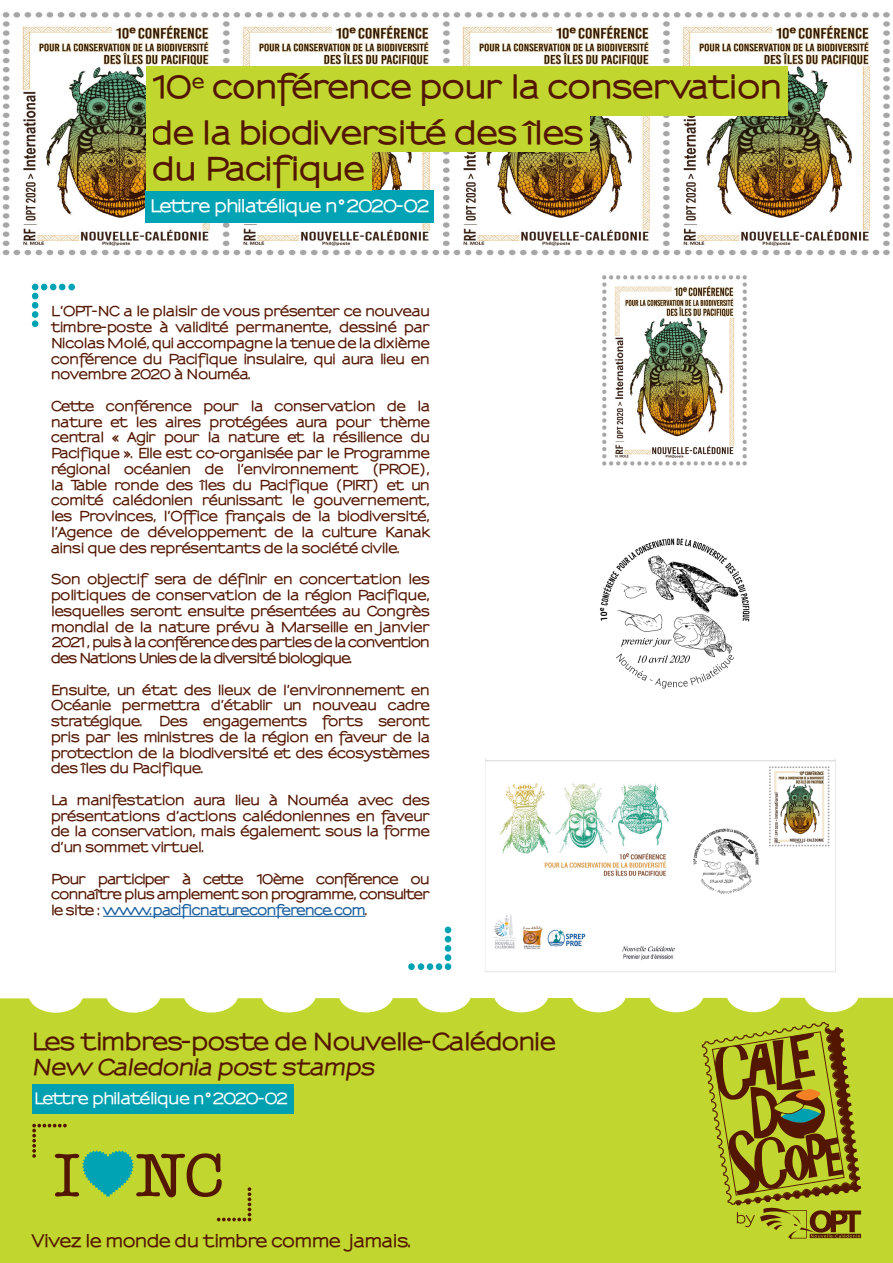
<style>
.page{position:relative;width:893px;height:1263px;background:#fff}
.page>*{position:absolute;margin:0;border:0;box-sizing:border-box;transform-origin:0 0}
.t1{font:800 30px "Sansumi";letter-spacing:.01em;color:#531600}
.t2{font:800 22.5px "Sansumi";color:#531600}
.t3{font:800 21px "Sansumi";color:#531600}
.t4{font:800 16.5px "Sansumi";color:#531600}
.t5{font:800 16.5px "Sansumi";letter-spacing:-.06em;color:#fff}
.t6{font:800 15px "Sansumi";letter-spacing:-.06em;color:#fff}
.t7{font:800 13.2px/15.8px "Sansumi";letter-spacing:-.015em;color:#531600;text-align:justify}
.s1{color:#175d9e}
</style>
<div class="page">
<div style="left:0;top:998px;width:893px;height:265px;background:#c1d72f"></div>
<svg style="left:32px;top:1124px;width:219px;height:97px;background:#a7c034"></svg>
<img style="left:485px;top:759px;width:351px;height:213px">
<svg style="left:702px;top:1022px;width:159px;height:217px;background:#9b9720"></svg>
<img style="left:2px;top:12px;width:888px;height:244px">
<div style="left:32px;top:1084px;width:262px;height:30px;background:#00a0b0"></div>
<hr style="left:103px;top:916px;width:262px;height:1px;background:#175d9e">
<div style="left:408px;top:963px;width:7px;height:7px;background:#00a3b3;border-radius:50%"></div>
<div style="left:418px;top:963px;width:6px;height:7px;background:#00a3b3;border-radius:50%"></div>
<div style="left:427px;top:963px;width:6px;height:7px;background:#00a3b3;border-radius:50%"></div>
<div style="left:436px;top:963px;width:6px;height:7px;background:#00a3b3;border-radius:50%"></div>
<div style="left:445px;top:963px;width:6px;height:7px;background:#00a3b3;border-radius:50%"></div>
<div style="left:445px;top:954px;width:6px;height:7px;background:#00a3b3;border-radius:50%"></div>
<div style="left:445px;top:945px;width:6px;height:7px;background:#00a3b3;border-radius:50%"></div>
<svg style="left:445px;top:936px;width:6px;height:6px"></svg>
<div style="left:445px;top:926px;width:6px;height:7px;background:#00a3b3;border-radius:50%"></div>
<div style="left:68px;top:284px;width:7px;height:6px;background:#00a3b3;border-radius:50%"></div>
<svg style="left:32px;top:284px;width:33px;height:15px"></svg>
<div style="left:32px;top:302px;width:6px;height:7px;background:#00a3b3;border-radius:50%"></div>
<div style="left:32px;top:311px;width:6px;height:7px;background:#00a3b3;border-radius:50%"></div>
<div style="left:32px;top:320px;width:6px;height:7px;background:#00a3b3;border-radius:50%"></div>
<img style="left:603px;top:275px;width:144px;height:191px">
<div style="left:146px;top:66px;width:641px;height:49px;background:#c1d72f"></div>
<div style="left:146px;top:190px;width:288px;height:32px;background:#00a3b3"></div>
<img style="left:599px;top:538px;width:151px;height:151px">
<div style="left:146px;top:115px;width:443px;height:37px;background:#c1d72f"></div>
<div style="left:146px;top:152px;width:226px;height:38px;background:#c1d72f"></div>
<img style="left:692px;top:827px;width:68px;height:67px">
<img style="left:769px;top:766px;width:60px;height:81px">
<p class="t1" style="left:150px;top:69px;width:633px">10<sup>e</sup> conférence pour la conservation</p>
<p class="t1" style="left:151px;top:115px;width:434px">de la biodiversité des îles</p>
<p class="t1" style="left:153px;top:151px;width:213px">du Pacifique</p>
<p class="t5" style="left:150px;top:196px;width:281px">Lettre philatélique n°2020-02</p>
<p class="t7" style="left:51px;top:304px;width:380px">L’OPT-NC a le plaisir de vous présenter ce nouveau timbre-poste à validité permanente, dessiné par Nicolas Molé, qui accompagne la tenue de la dixième conférence du Pacifique insulaire, qui aura lieu en novembre 2020 à Nouméa.</p>
<p class="t7" style="left:51px;top:399px;width:380px">Cette conférence pour la conservation de la nature et les aires protégées aura pour thème central « Agir pour la nature et la résilience du Pacifique ». Elle est co-organisée par le Programme régional océanien de l’environnement (PROE), la Table ronde des îles du Pacifique (PIRT) et un comité calédonien réunissant le gouvernement, les Provinces, l’Office français de la biodiversité, l’Agence de développement de la culture Kanak ainsi que des représentants de la société civile.</p>
<p class="t7" style="left:51px;top:572px;width:380px">Son objectif sera de définir en concertation les politiques de conservation de la région Pacifique, lesquelles seront ensuite présentées au Congrès mondial de la nature prévu à Marseille en janvier 2021, puis à la conférence des parties de la convention des Nations Unies de la diversité biologique.</p>
<p class="t7" style="left:51px;top:682px;width:380px">Ensuite, un état des lieux de l’environnement en Océanie permettra d’établir un nouveau cadre stratégique. Des engagements forts seront pris par les ministres de la région en faveur de la protection de la biodiversité et des écosystèmes des îles du Pacifique.</p>
<p class="t7" style="left:51px;top:792px;width:380px">La manifestation aura lieu à Nouméa avec des présentations d’actions calédoniennes en faveur de la conservation, mais également sous la forme d’un sommet virtuel.</p>
<p class="t7" style="left:51px;top:871px;width:380px">Pour participer à cette 10ème conférence ou connaître plus amplement son programme, consulter le site : <span class="s1">www.pacificnatureconference.com</span>.</p>
<p class="t2" style="left:32px;top:1028px;width:525px">Les timbres-poste de Nouvelle-Calédonie</p>
<p class="t3" style="left:32px;top:1055px;width:348px">New Caledonia post stamps</p>
<p class="t6" style="left:34px;top:1089px;width:256px">Lettre philatélique n°2020-02</p>
<p class="t4" style="left:32px;top:1231px;width:382px">Vivez le monde du timbre comme jamais.</p>
</div>
